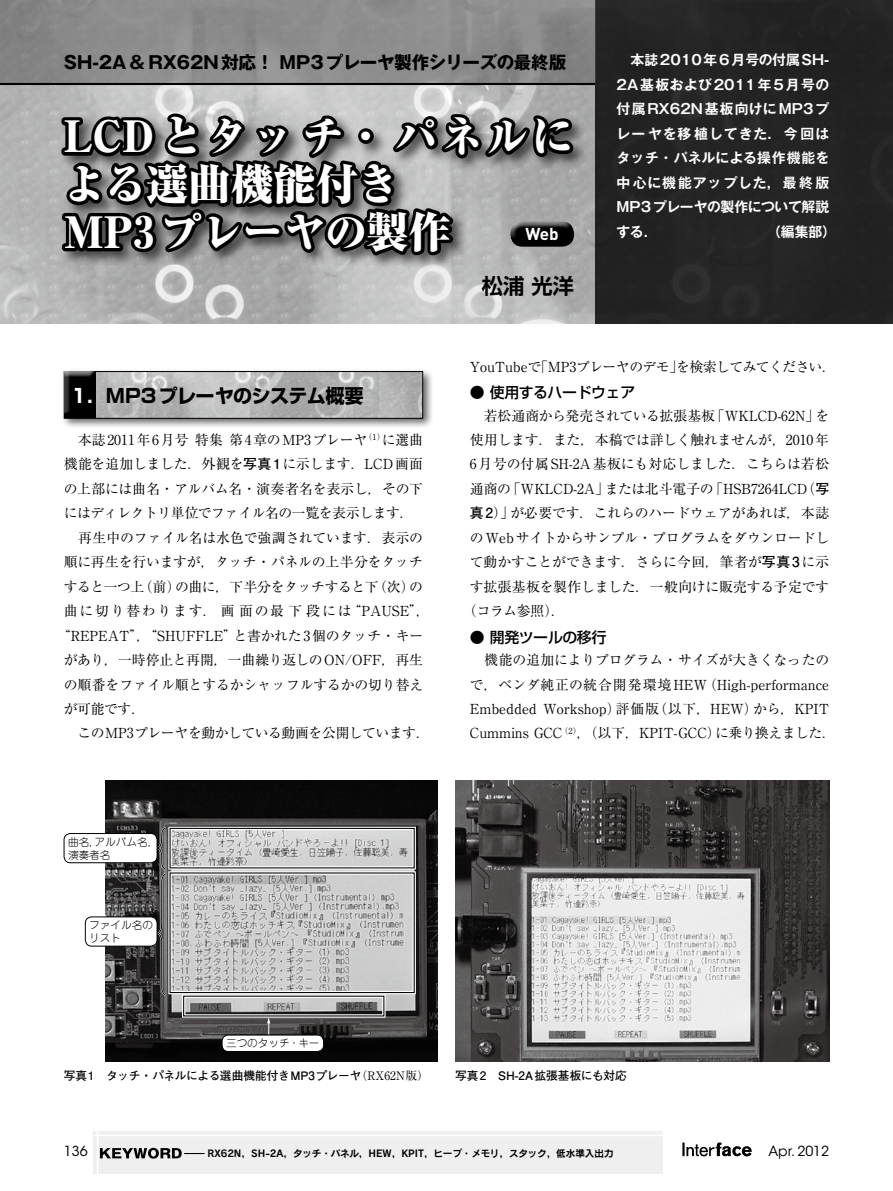
<style>
.page{position:relative;width:893px;height:1191px;background:#fff}
.page>*{position:absolute;margin:0;border:0;box-sizing:border-box;transform-origin:0 0}
.t1{font:800 expanded 42.45px/47.8px "Ryumin Pro";color:#fff}
.t2{font:700 21.3px "Shin Go Pro De";color:#000}
.t3{font:700 19.2px "Shin Go Pro";letter-spacing:-.035em;color:#000}
.t4{font:700 17.55px "Gothic MB101 Pro";color:#000}
.t5{font:700 16.95px "DIN";color:#fff}
.t6{font:500 14.85px "Shin Go Pro";letter-spacing:-.035em;color:#000}
.t7{font:13.8px/24.5px "Ryumin Pro";letter-spacing:-.01em;color:#000}
.t8{font:700 13.8px/24.5px "Gothic MB101 Pro De";letter-spacing:.005em;color:#fff;text-align:justify}
.t9{font:13.8px "Ryumin Pro";letter-spacing:-.035em;color:#000}
.t10{font:13.8px "Ryumin Pro";letter-spacing:-.045em;color:#000}
.t11{font:13.8px "Ryumin Pro";letter-spacing:.015em;color:#000}
.t12{font:13.8px "Ryumin Pro";letter-spacing:.13em;color:#000}
.t13{font:13.8px "ITC Avant Garde Std";color:#000}
.t14{font:700 11.7px "Futo Go B101 Pro";color:#000}
.t15{font:300 10.65px/12.8px "Jun 101 Pro";color:#000}
.t16{font:9.6px "Rodin Pro B";color:#000}
.s1{color:#fff}
.s2{font-family:"Futo Go B101 Pro";font-weight:700}
.s3{font-family:"Ryumin Pro";font-weight:400}
</style>
<div class="page">
<svg style="left:682px;top:1142px;width:70px;height:14px"></svg>
<img style="left:0;top:85px;width:595px;height:238px">
<div style="left:94px;top:1131px;width:569px;height:43px;background:#efefef"></div>
<hr style="left:97px;top:1131px;width:1px;height:43px;background:#fff">
<hr style="left:94px;top:1134px;width:569px;height:2px;background:#fff">
<svg style="left:100px;top:1147px;width:105px;height:11px"></svg>
<div style="left:62px;top:368px;width:372px;height:61px;background:#000;opacity:.6"></div>
<img style="left:98px;top:373px;width:323px;height:44px">
<div style="left:64px;top:371px;width:359px;height:48px;border:1px solid #000"></div>
<div style="left:64px;top:370px;width:34px;height:50px;background:#000;opacity:.75"></div>
<div style="left:595px;top:0;width:298px;height:323px;background:#232323"></div>
<div style="left:0;top:0;width:595px;height:85px;background:#838383"></div>
<hr style="left:0;top:83px;width:595px;height:2px;background:#000">
<div style="left:58px;top:111px;width:529px;height:159px;background:#000;opacity:.6"></div>
<svg style="left:58px;top:0;width:519px;height:260px"></svg>
<img style="left:105px;top:780px;width:333px;height:281px">
<img style="left:455px;top:780px;width:374px;height:281px">
<div style="left:168px;top:871px;width:248px;height:123px;border:3px solid #fff"></div>
<div style="left:170px;top:872px;width:245px;height:121px;border:1px solid #000"></div>
<div style="left:168px;top:826px;width:248px;height:43px;border:3px solid #fff"></div>
<div style="left:170px;top:828px;width:245px;height:40px;border:1px solid #000"></div>
<div style="left:182px;top:994px;width:204px;height:23px;border:3px solid #fff"></div>
<svg style="left:267px;top:1017px;width:3px;height:17px"></svg>
<div style="left:222px;top:1035px;width:102px;height:16px;background:#fff;border-radius:6px"></div>
<div style="left:222px;top:1034px;width:102px;height:17px;border:1px solid #000;border-radius:6px"></div>
<div style="left:508px;top:218px;width:67px;height:23px;background:#fff;opacity:.75"></div>
<div style="left:508px;top:223px;width:67px;height:24px;background:#000;opacity:.75"></div>
<svg style="left:156px;top:825px;width:12px;height:172px;background:#565555"></svg>
<div style="left:85px;top:917px;width:72px;height:29px;background:#fff;border-radius:6px"></div>
<div style="left:85px;top:916px;width:72px;height:30px;border:1px solid #000;border-radius:6px"></div>
<div style="left:64px;top:833px;width:93px;height:29px;background:#fff;border-radius:6px"></div>
<div style="left:64px;top:833px;width:93px;height:30px;border:1px solid #000;border-radius:6px"></div>
<p class="t4" style="left:64px;top:47px;width:504px">SH-2A＆RX62N対応！ MP3プレーヤ製作シリーズの最終版</p>
<h1 class="t1" style="left:64px;top:109px;width:512px">LCDとタッチ・パネルによる選曲機能付き<br>MP3プレーヤの製作</h1>
<h2 class="t2" style="left:482px;top:268px;width:94px">松浦 光洋</h2>
<p class="t5" style="left:526px;top:223px;width:35px">Web</p>
<p class="t8" style="left:617px;top:46px;width:214px">　本誌2010年6月号の付属SH-2A基板および2011年5月号の付属RX62N基板向けにMP3プレーヤを移植してきた．今回はタッチ・パネルによる操作機能を中心に機能アップした，最終版MP3 プレーヤの製作について解説する．</p>
<p class="t8" style="left:767px;top:217px;width:71px">（編集部）</p>
<h3 class="t3" style="left:71px;top:380px;width:294px"><span class="s1">1．</span>MP3 プレーヤのシステム概要</h3>
<p class="t11" style="left:64px;top:429px;width:361px">　本誌2011年6月号 特集 第4章のMP3プレーヤ<sup>（1）</sup>に選曲</p>
<p class="t7" style="left:64px;top:451px;width:361px">機能を追加しました．外観を<span class="s2">写真 1</span>に示します．LCD画面</p>
<p class="t7" style="left:64px;top:475px;width:361px">の上部には曲名・アルバム名・演奏者名を表示し，その下</p>
<p class="t9" style="left:64px;top:502px;width:351px">にはディレクトリ単位でファイル名の一覧を表示します．</p>
<p class="t7" style="left:64px;top:524px;width:361px">　再生中のファイル名は水色で強調されています．表示の</p>
<p class="t7" style="left:64px;top:549px;width:361px">順に再生を行いますが，タッチ・パネルの上半分をタッチ</p>
<p class="t9" style="left:64px;top:575px;width:361px">すると一つ上（前）の曲に，下半分をタッチすると下（次）の</p>
<p class="t12" style="left:64px;top:600px;width:368px">曲に切り替わります．画面の最下段には“PAUSE”，</p>
<p class="t7" style="left:57px;top:622px;width:368px">“REPEAT”，“SHUFFLE”と書かれた3個のタッチ・キー</p>
<p class="t7" style="left:64px;top:646px;width:361px">があり，一時停止と再開，一曲繰り返しのON/OFF，再生</p>
<p class="t7" style="left:64px;top:671px;width:361px">の順番をファイル順とするかシャッフルするかの切り替え</p>
<p class="t7" style="left:64px;top:695px;width:83px">が可能です．</p>
<p class="t9" style="left:64px;top:722px;width:368px">　このMP3プレーヤを動かしている動画を公開しています．</p>
<p class="t15" style="left:68px;top:834px;width:92px">曲名，アルバム名，演奏者名</p>
<p class="t15" style="left:89px;top:917px;width:65px">ファイル名のリスト</p>
<p class="t15" style="left:226px;top:1035px;width:95px">三つのタッチ・キー</p>
<p class="t10" style="left:470px;top:355px;width:368px">YouTubeで「MP3プレーヤのデモ」を検索してみてください．</p>
<p class="t6" style="left:470px;top:380px;width:167px">● 使用するハードウェア</p>
<p class="t7" style="left:470px;top:402px;width:361px">　若松通商から発売されている拡張基板「WKLCD-62N」を</p>
<p class="t7" style="left:470px;top:426px;width:361px">使用します．また，本稿では詳しく触れませんが，2010年</p>
<p class="t7" style="left:470px;top:451px;width:361px">6月号の付属SH-2A基板にも対応しました．こちらは若松</p>
<p class="t7" style="left:470px;top:475px;width:361px">通商の「WKLCD-2A」または北斗電子の「HSB7264LCD（<span class="s2">写</span></p>
<p class="t7" style="left:470px;top:500px;width:361px"><span class="s2">真 2</span>）」が必要です．これらのハードウェアがあれば，本誌</p>
<p class="t7" style="left:470px;top:524px;width:361px">のWebサイトからサンプル・プログラムをダウンロードし</p>
<p class="t7" style="left:470px;top:549px;width:361px">て動かすことができます．さらに今回，筆者が<span class="s2">写真 3</span>に示</p>
<p class="t7" style="left:470px;top:573px;width:361px">す拡張基板を製作しました．一般向けに販売する予定です</p>
<p class="t7" style="left:463px;top:598px;width:104px">（コラム参照）．</p>
<p class="t6" style="left:470px;top:625px;width:138px">● 開発ツールの移行</p>
<p class="t7" style="left:470px;top:647px;width:368px">　機能の追加によりプログラム・サイズが大きくなったので，ベンダ純正の統合開発環境HEW（High-performance Embedded Workshop）評価版（以下，HEW）から，KPIT Cummins GCC<sup>（2）</sup>，（以下，KPIT-GCC）に乗り換えました．</p>
<p class="t14" style="left:64px;top:1066px;width:367px">写真1　タッチ・パネルによる選曲機能付きMP3プレーヤ<span class="s3">（RX62N版）</span></p>
<p class="t14" style="left:455px;top:1066px;width:173px">写真 2　SH-2A拡張基板にも対応</p>
<p class="t13" style="left:64px;top:1142px;width:25px">136</p>
<p class="t16" style="left:207px;top:1147px;width:408px">RX62N，SH-2A，タッチ・パネル，HEW，KPIT，ヒープ・メモリ，スタック，低水準入出力</p>
<p class="t13" style="left:768px;top:1142px;width:62px">Apr. 2012</p>
</div>
